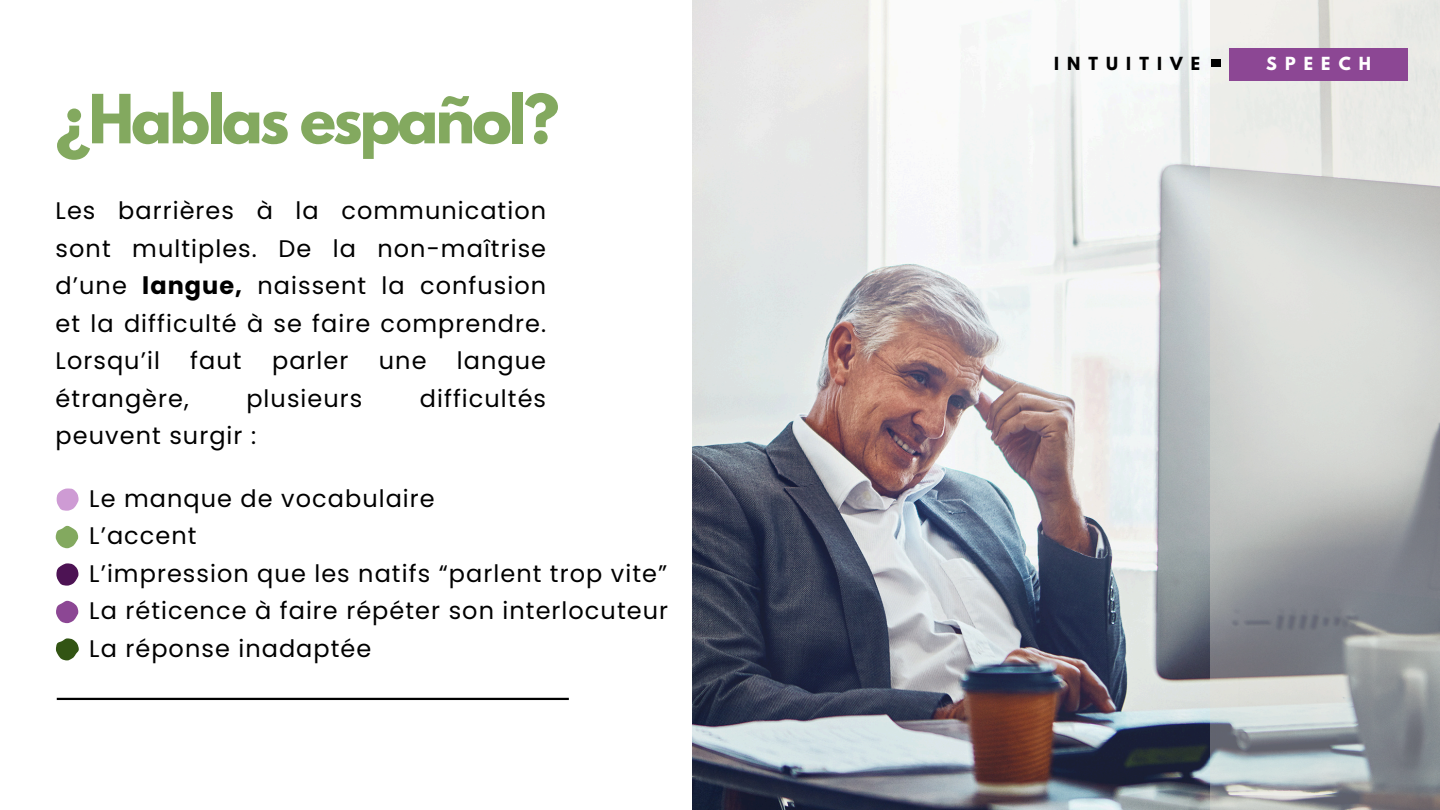
<style>
.page{position:relative;width:1440px;height:810px;background:#fff}
.page>*{position:absolute;margin:0;border:0;box-sizing:border-box;transform-origin:0 0}
.t1{font:700 60px "League Spartan";letter-spacing:-.05em;color:#83a95f}
.t2{font:24px/37.5px "Poppins";letter-spacing:.045em;color:#000;text-align:justify}
.t3{font:700 16px "League Spartan";letter-spacing:.51em;color:#000}
.t4{font:700 16px "League Spartan";letter-spacing:.51em;color:#fff}
.s1{font-weight:700}
</style>
<div class="page">
<img style="left:692px;top:0;width:518px;height:810px">
<svg style="left:1210px;top:0;width:230px;height:810px;background:#c0c2c2"></svg>
<hr style="left:57px;top:698px;width:512px;height:2px;background:#000">
<div style="left:1211px;top:60px;width:10px;height:7px;background:#000"></div>
<div style="left:1229px;top:49px;width:179px;height:32px;background:#8c4794"></div>
<svg style="left:57px;top:488px;width:22px;height:23px"></svg>
<svg style="left:56px;top:526px;width:22px;height:22px"></svg>
<svg style="left:56px;top:563px;width:22px;height:23px"></svg>
<svg style="left:56px;top:601px;width:22px;height:22px"></svg>
<svg style="left:56px;top:638px;width:23px;height:22px"></svg>
<p class="t1" style="left:56px;top:89px;width:505px">¿Hablas español?</p>
<h2 class="t2" style="left:56px;top:192px;width:492px">Les barrières à la communication sont multiples. De la non-maîtrise d’une <span class="s1">langue,</span> naissent la confusion et la difficulté à se faire comprendre.<br>Lorsqu’il</h2>
<h2 class="t2" style="left:190px;top:342px;width:53px">faut</h2>
<h2 class="t2" style="left:272px;top:342px;width:78px">parler</h2>
<h2 class="t2" style="left:379px;top:342px;width:49px">une</h2>
<h2 class="t2" style="left:457px;top:342px;width:91px">langue</h2>
<h2 class="t2" style="left:56px;top:379px;width:135px">étrangère,</h2>
<h2 class="t2" style="left:246px;top:379px;width:118px">plusieurs</h2>
<h2 class="t2" style="left:420px;top:379px;width:128px">difficultés</h2>
<h2 class="t2" style="left:56px;top:417px;width:202px">peuvent surgir :</h2>
<p class="t2" style="left:89px;top:480px;width:580px;text-align:left">Le manque de vocabulaire<br>L’accent<br>L’impression que les natifs “parlent trop vite”<br>La réticence à faire répéter son interlocuteur<br>La réponse inadaptée</p>
<h1 class="t3" style="left:1054px;top:56px;width:147px">INTUITIVE</h1>
<h2 class="t4" style="left:1266px;top:56px;width:106px">SPEECH</h2>
</div>
